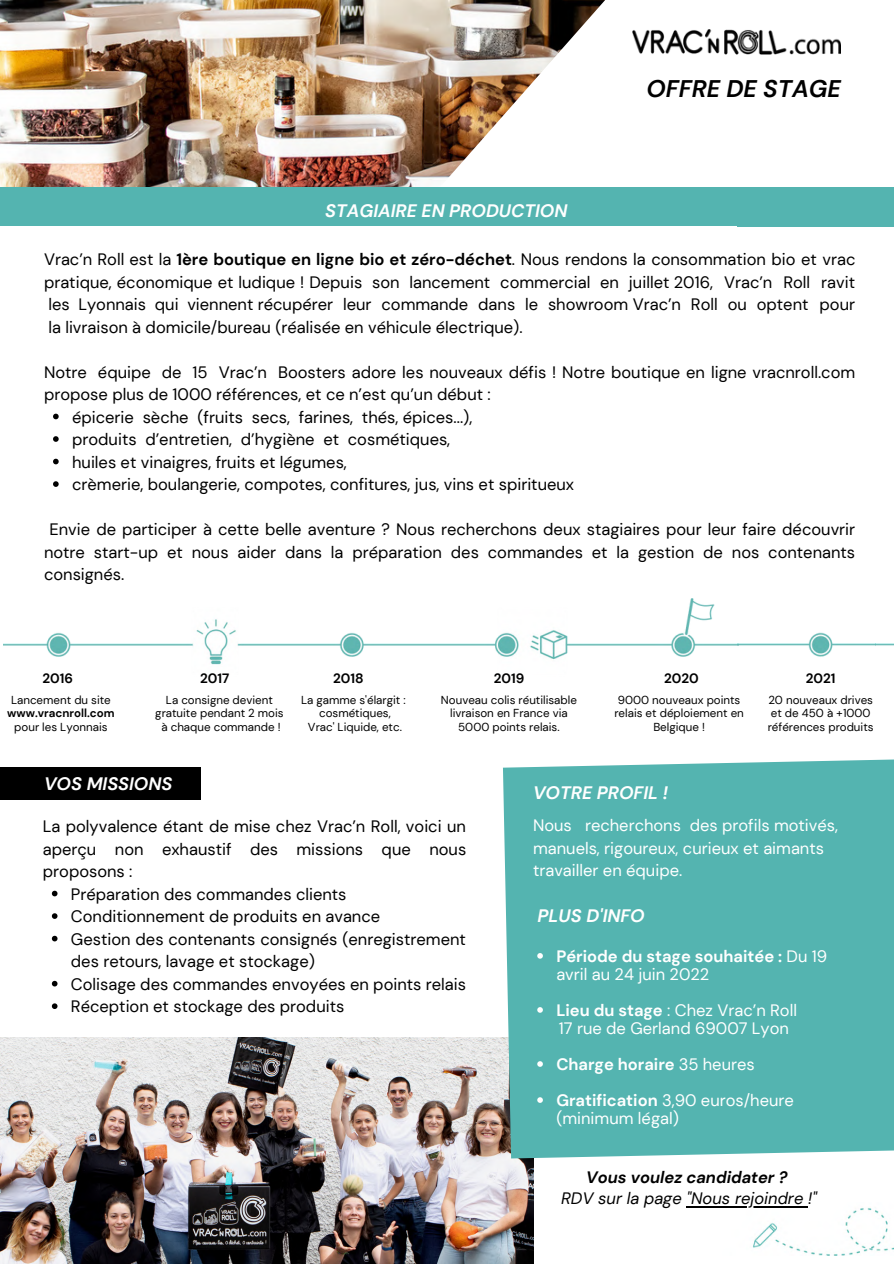
<style>
.page{position:relative;width:894px;height:1264px;background:#fff}
.page>*{position:absolute;margin:0;border:0;box-sizing:border-box;transform-origin:0 0}
.t1{font:italic 700 24px "DM Sans";color:#000}
.t2{font:italic 700 18px "DM Sans";color:#fff}
.t3{font:16.5px/22.5px "DM Sans";color:#000;text-align:justify}
.t4{font:16.5px/22.4px "DM Sans";color:#fff}
.t5{font:700 16.5px/18px "DM Sans";color:#fff}
.t6{font:italic 16.5px "DM Sans";color:#000}
.t7{font:italic 700 16.5px "DM Sans";color:#000}
.t8{font:700 13.5px "DM Sans";color:#000}
.t9{font:11.55px/13.5px "DM Sans";color:#000;text-align:center}
.t10{font:700 11.55px "DM Sans";color:#000}
.s1{font-weight:700}
.s2{font-weight:400}
</style>
<div class="page">
<img style="left:0;top:1037px;width:533px;height:226px">
<div style="left:43px;top:766px;width:157px;height:33px;background:#000"></div>
<img style="left:0;top:0;width:299px;height:187px">
<img style="left:299px;top:0;width:477px;height:187px">
<img style="left:632px;top:29px;width:208px;height:25px">
<div style="left:0;top:187px;width:893px;height:40px;background:#54b4b0"></div>
<div style="left:0;top:226px;width:736px;height:157px;background:#fff"></div>
<svg style="left:53px;top:413px;width:6px;height:6px"></svg>
<svg style="left:53px;top:436px;width:6px;height:6px"></svg>
<svg style="left:53px;top:459px;width:6px;height:5px"></svg>
<svg style="left:53px;top:481px;width:6px;height:6px"></svg>
<img style="left:686px;top:1206px;width:207px;height:49px">
<div style="left:0;top:766px;width:158px;height:33px;background:#000"></div>
<div style="left:503px;top:759px;width:390px;height:399px;background:#54b4b0"></div>
<svg style="left:52px;top:890px;width:5px;height:6px"></svg>
<svg style="left:52px;top:913px;width:5px;height:5px"></svg>
<svg style="left:52px;top:935px;width:5px;height:6px"></svg>
<svg style="left:52px;top:980px;width:5px;height:6px"></svg>
<svg style="left:52px;top:1003px;width:5px;height:6px"></svg>
<hr style="left:686px;top:1205px;width:121px;height:2px;background:#000">
<svg style="left:537px;top:953px;width:5px;height:5px"></svg>
<svg style="left:537px;top:1007px;width:5px;height:5px"></svg>
<svg style="left:537px;top:1061px;width:5px;height:5px"></svg>
<svg style="left:537px;top:1097px;width:5px;height:5px"></svg>
<img style="left:3px;top:598px;width:734px;height:67px">
<img style="left:737px;top:632px;width:137px;height:25px">
<img style="left:874px;top:643px;width:19px;height:3px">
<p class="t2" style="left:325px;top:199px;width:243px">STAGIAIRE EN PRODUCTION</p>
<p class="t1" style="left:646px;top:73px;width:196px">OFFRE DE STAGE</p>
<p class="t3" style="left:44px;top:248px;width:812px">Vrac’n Roll est la <span class="s1">1ère boutique en ligne bio et zéro-déchet</span>. Nous rendons la consommation bio et vrac pratique, économique et ludique ! Depuis son lancement commercial en juillet 2016, Vrac’n Roll ravit les Lyonnais qui viennent récupérer leur commande dans le showroom Vrac’n Roll ou optent pour la livraison à domicile/bureau (réalisée en véhicule électrique).</p>
<p class="t3" style="left:44px;top:361px;width:812px">Notre équipe de 15 Vrac’n Boosters adore les nouveaux défis ! Notre boutique en ligne vracnroll.com propose plus de 1000 références, et ce n’est qu’un début :</p>
<p class="t3" style="left:72px;top:406px;width:401px">épicerie sèche (fruits secs, farines, thés, épices...),</p>
<p class="t3" style="left:72px;top:428px;width:379px">produits d’entretien, d’hygiène et cosmétiques,</p>
<p class="t3" style="left:72px;top:451px;width:276px">huiles et vinaigres, fruits et légumes,</p>
<p class="t3" style="left:72px;top:473px;width:503px">crèmerie, boulangerie, compotes, confitures, jus, vins et spiritueux</p>
<p class="t3" style="left:44px;top:518px;width:812px;text-indent:5px">Envie de participer à cette belle aventure ? Nous recherchons deux stagiaires pour leur faire découvrir notre start-up et nous aider dans la préparation des commandes et la gestion de nos contenants consignés.</p>
<p class="t8" style="left:43px;top:669px;width:32px">2016</p>
<p class="t8" style="left:200px;top:669px;width:31px">2017</p>
<p class="t8" style="left:333px;top:669px;width:32px">2018</p>
<p class="t8" style="left:493px;top:669px;width:32px">2019</p>
<p class="t8" style="left:664px;top:669px;width:36px">2020</p>
<p class="t8" style="left:805px;top:669px;width:31px">2021</p>
<p class="t9" style="left:11px;top:693px;width:101px">Lancement du site</p>
<p class="t10" style="left:7px;top:705px;width:109px">www.vracnroll.com</p>
<p class="t9" style="left:14px;top:720px;width:95px">pour les Lyonnais</p>
<p class="t9" style="left:166px;top:693px;width:108px">La consigne devient</p>
<p class="t9" style="left:155px;top:706px;width:130px">gratuite pendant 2 mois</p>
<p class="t9" style="left:161px;top:720px;width:121px">à chaque commande !</p>
<p class="t9" style="left:301px;top:693px;width:106px">La gamme s'élargit :</p>
<p class="t9" style="left:319px;top:706px;width:73px">cosmétiques,</p>
<p class="t9" style="left:308px;top:720px;width:95px">Vrac' Liquide, etc.</p>
<p class="t9" style="left:441px;top:693px;width:137px">Nouveau colis réutilisable</p>
<p class="t9" style="left:450px;top:706px;width:119px">livraison en France via<br>5000 points relais.</p>
<p class="t9" style="left:614px;top:693px;width:131px">9000 nouveaux points relais et déploiement en<br>Belgique !</p>
<p class="t9" style="left:768px;top:693px;width:106px">20 nouveaux drives</p>
<p class="t9" style="left:767px;top:706px;width:107px;text-align:left">et de 450 à +1000 références produits</p>
<p class="t2" style="left:44px;top:771px;width:130px">VOS MISSIONS</p>
<p class="t3" style="left:43px;top:815px;width:425px">La polyvalence étant de mise chez Vrac’n Roll, voici un aperçu non exhaustif des missions que nous proposons :</p>
<p class="t3" style="left:71px;top:882px;width:277px">Préparation des commandes clients</p>
<p class="t3" style="left:71px;top:905px;width:311px">Conditionnement de produits en avance</p>
<p class="t3" style="left:71px;top:927px;width:396px">Gestion des contenants consignés (enregistrement des retours, lavage et stockage)</p>
<p class="t3" style="left:71px;top:973px;width:396px">Colisage des commandes envoyées en points relais</p>
<p class="t3" style="left:71px;top:995px;width:275px">Réception et stockage des produits</p>
<p class="t2" style="left:533px;top:781px;width:136px">VOTRE PROFIL !</p>
<p class="t4" style="left:533px;top:814px;width:306px">Nous recherchons des profils motivés, manuels, rigoureux, curieux et aimants travailler en équipe.</p>
<p class="t2" style="left:537px;top:904px;width:109px">PLUS D'INFO</p>
<p class="t5" style="left:556px;top:947px;width:272px">Période du stage souhaitée : <span class="s2">Du 19 avril au 24 juin 2022</span></p>
<p class="t4" style="left:556px;top:999px;width:242px"><span class="s1">Lieu du stage</span> : Chez Vrac’n Roll</p>
<p class="t5" style="left:556px;top:1055px;width:200px">Charge horaire <span class="s2">35 heures</span></p>
<p class="t4" style="left:556px;top:1091px;width:239px;line-height:18px"><span class="s1">Gratification</span> 3,90 euros/heure (minimum légal)</p>
<p class="t4" style="left:558px;top:1017px;width:231px">17 rue de Gerland 69007 Lyon</p>
<p class="t7" style="left:586px;top:1166px;width:203px">Vous voulez candidater ?</p>
<p class="t6" style="left:561px;top:1187px;width:257px">RDV sur la page "Nous rejoindre !"</p>
</div>
